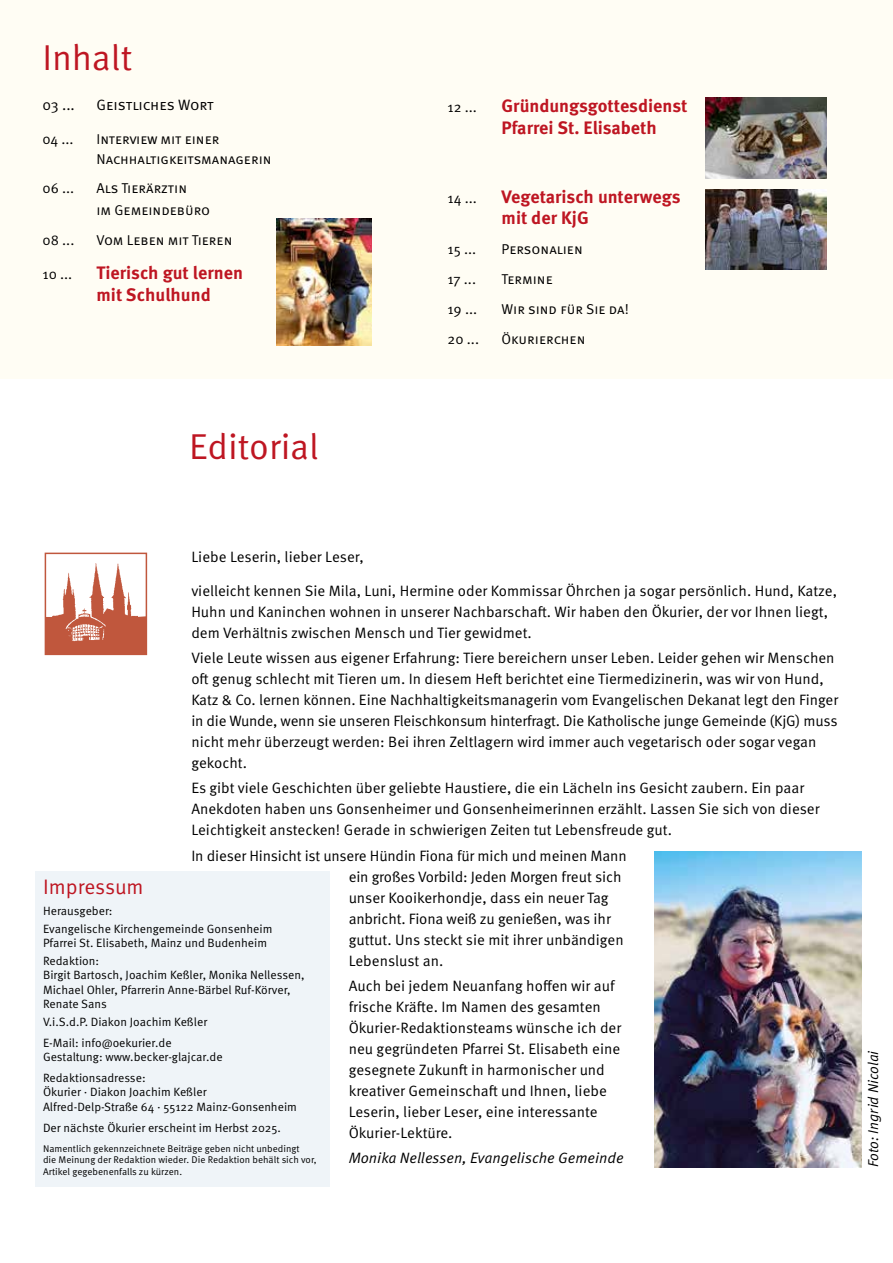
<style>
.page{position:relative;width:893px;height:1263px;background:#fff}
.page>*{position:absolute;margin:0;border:0;box-sizing:border-box;transform-origin:0 0}
.t1{font:36px "Meta Pro Norm";color:#be1622}
.t2{font:21px "Meta Pro Norm";color:#be1622}
.t3{font:700 18px/21.6px "Meta Pro";color:#be1622}
.t4{font:15px/21px "Meta Pro Norm";letter-spacing:-.005em;color:#000}
.t5{font:15px "Meta Pro Norm Ita";color:#000}
.t6{font:14.25px/19.2px "Meta Pro Norm";color:#000}
.t7{font:14.25px "Meta Pro Norm Ita";color:#000}
.t8{font:12px/14.4px "Meta Pro Norm";color:#000}
.t9{font:9.75px/11.7px "Meta Pro Norm";color:#000}
</style>
<div class="page">
<div style="left:36px;top:871px;width:294px;height:316px;background:#eff4f8"></div>
<div style="left:0;top:0;width:893px;height:378px;background:#fffdf4"></div>
<div style="left:45px;top:553px;width:102px;height:102px;border:2px solid #c0573d"></div>
<img style="left:53px;top:564px;width:82px;height:52px">
<svg style="left:45px;top:616px;width:101px;height:38px;background:#c4634b"></svg>
<img style="left:655px;top:851px;width:207px;height:316px">
<img style="left:706px;top:189px;width:121px;height:81px">
<img style="left:706px;top:98px;width:121px;height:80px">
<img style="left:276px;top:219px;width:96px;height:127px">
<h1 class="t1" style="left:43px;top:30px;width:91px">Inhalt</h1>
<p class="t4" style="left:43px;top:93px;width:34px">03 ...</p>
<p class="t4" style="left:97px;top:93px;width:119px">Geistliches Wort</p>
<p class="t6" style="left:43px;top:129px;width:33px">04 ...</p>
<p class="t6" style="left:97px;top:129px;width:177px">Interview mit einer<br>Nachhaltigkeitsmanagerin</p>
<p class="t6" style="left:43px;top:178px;width:33px">06 ...</p>
<p class="t6" style="left:97px;top:177px;width:115px;line-height:21.6px">Als Tierärztin<br>im Gemeindebüro</p>
<p class="t6" style="left:43px;top:229px;width:33px">08 ...</p>
<p class="t6" style="left:97px;top:229px;width:137px">Vom Leben mit Tieren</p>
<p class="t6" style="left:43px;top:264px;width:31px">10 ...</p>
<p class="t3" style="left:97px;top:261px;width:148px">Tierisch gut lernen mit Schulhund</p>
<h1 class="t1" style="left:189px;top:420px;width:131px">Editorial</h1>
<p class="t6" style="left:448px;top:97px;width:31px">12 ...</p>
<p class="t3" style="left:502px;top:94px;width:187px">Gründungsgottesdienst<br>Pfarrei St. Elisabeth</p>
<p class="t6" style="left:448px;top:187px;width:31px">14 ...</p>
<p class="t3" style="left:502px;top:185px;width:180px">Vegetarisch unterwegs mit der KjG</p>
<p class="t6" style="left:448px;top:239px;width:30px">15 ...</p>
<p class="t6" style="left:502px;top:239px;width:83px">Personalien</p>
<p class="t6" style="left:448px;top:269px;width:30px">17 ...</p>
<p class="t6" style="left:502px;top:269px;width:53px">Termine</p>
<p class="t6" style="left:448px;top:298px;width:31px">19 ...</p>
<p class="t6" style="left:502px;top:298px;width:129px">Wir sind für Sie da!</p>
<p class="t6" style="left:448px;top:328px;width:33px">20 ...</p>
<p class="t6" style="left:502px;top:328px;width:85px">Ökurierchen</p>
<p class="t4" style="left:191px;top:545px;width:174px">Liebe Leserin, lieber Leser,</p>
<p class="t4" style="left:191px;top:579px;width:647px">vielleicht kennen Sie Mila, Luni, Hermine oder Kommissar Öhrchen ja sogar persönlich. Hund, Katze,<br>Huhn und Kaninchen wohnen in unserer Nachbarschaft. Wir haben den Ökurier, der vor Ihnen liegt, dem Verhältnis zwischen Mensch und Tier gewidmet.</p>
<p class="t4" style="left:191px;top:646px;width:649px">Viele Leute wissen aus eigener Erfahrung: Tiere bereichern unser Leben. Leider gehen wir Menschen oft genug schlecht mit Tieren um. In diesem Heft berichtet eine Tiermedizinerin, was wir von Hund, Katz &amp; Co. lernen können. Eine Nachhaltigkeitsmanagerin vom Evangelischen Dekanat legt den Finger in die Wunde, wenn sie unseren Fleischkonsum hinterfragt. Die Katholische junge Gemeinde (KjG) muss nicht mehr überzeugt werden: Bei ihren Zeltlagern wird immer auch vegetarisch oder sogar vegan gekocht.</p>
<p class="t4" style="left:191px;top:777px;width:630px">Es gibt viele Geschichten über geliebte Haustiere, die ein Lächeln ins Gesicht zaubern. Ein paar<br>Anekdoten haben uns Gonsenheimer und Gonsenheimerinnen erzählt. Lassen Sie sich von dieser<br>Leichtigkeit anstecken! Gerade in schwierigen Zeiten tut Lebensfreude gut.</p>
<p class="t4" style="left:349px;top:844px;width:280px;text-indent:-157px">In dieser Hinsicht ist unsere Hündin Fiona für mich und meinen Mann ein großes Vorbild: Jeden Morgen freut sich unser Kooikerhondje, dass ein neuer Tag anbricht. Fiona weiß zu genießen, was ihr guttut. Uns steckt sie mit ihrer unbändigen Lebenslust an.</p>
<p class="t4" style="left:349px;top:974px;width:274px">Auch bei jedem Neuanfang hoffen wir auf frische Kräfte. Im Namen des gesamten Ökurier-Redaktionsteams wünsche ich der neu gegründeten Pfarrei St. Elisabeth eine gesegnete Zukunft in harmonischer und kreativer Gemeinschaft und Ihnen, liebe Leserin, lieber Leser, eine interessante Ökurier-Lektüre.</p>
<p class="t5" style="left:349px;top:1146px;width:276px">Monika Nellessen, Evangelische Gemeinde</p>
<h2 class="t2" style="left:43px;top:871px;width:102px">Impressum</h2>
<p class="t8" style="left:43px;top:901px;width:231px;line-height:17.9px">Herausgeber:<br>Evangelische Kirchengemeinde Gonsenheim</p>
<p class="t8" style="left:43px;top:933px;width:226px;line-height:17.9px">Pfarrei St. Elisabeth, Mainz und Budenheim<br>Redaktion:</p>
<p class="t8" style="left:43px;top:967px;width:263px">Birgit Bartosch, Joachim Keßler, Monika Nellessen,<br>Michael Ohler, Pfarrerin Anne-Bärbel Ruf-Körver,<br>Renate Sans</p>
<p class="t8" style="left:43px;top:1010px;width:166px;line-height:20.9px">V.i.S.d.P. Diakon Joachim Keßler<br>E-Mail: info@oekurier.de</p>
<p class="t8" style="left:43px;top:1046px;width:181px;line-height:20.9px">Gestaltung: www.becker-glajcar.de<br>Redaktionsadresse:</p>
<p class="t8" style="left:43px;top:1084px;width:255px">Ökurier · Diakon Joachim Keßler<br>Alfred-Delp-Straße 64 · 55122 Mainz-Gonsenheim</p>
<p class="t8" style="left:43px;top:1119px;width:239px">Der nächste Ökurier erscheint im Herbst 2025.</p>
<p class="t9" style="left:43px;top:1142px;width:275px">Namentlich gekennzeichnete Beiträge geben nicht unbedingt<br>die Meinung der Redaktion wieder. Die Redaktion behält sich vor,<br>Artikel gegebenenfalls zu kürzen.</p>
<p class="t7" style="left:862px;top:1167px;width:118px;rotate:-90deg">Foto: Ingrid Nicolai</p>
</div>
